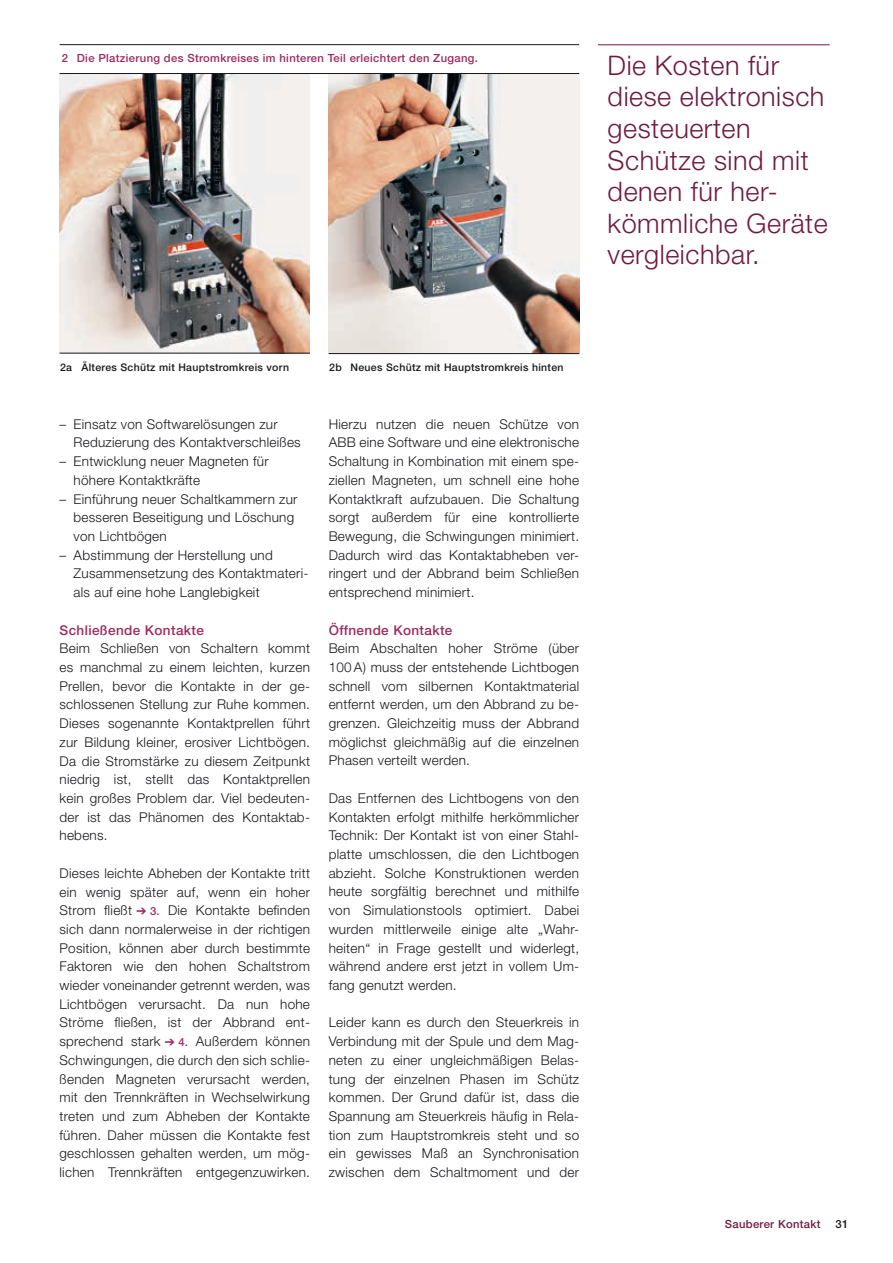
<style>
.page{position:relative;width:893px;height:1263px;background:#fff}
.page>*{position:absolute;margin:0;border:0;box-sizing:border-box;transform-origin:0 0}
.t1{font:300 27px/31.5px "Helvetica Neue";letter-spacing:.02em;color:#711b40}
.t2{font:300 13.5px/18.8px "Helvetica Neue";letter-spacing:.02em;color:#1a171c}
.t3{font:500 13.5px "Helvetica Neue";letter-spacing:.03em;color:#9d2a5f}
.t4{font:500 11.25px "Helvetica Neue";letter-spacing:.03em;color:#9d2a5f}
.t5{font:500 11.25px "Helvetica Neue";letter-spacing:.03em;color:#711b40}
.t6{font:500 11.25px "Helvetica Neue";color:#1a171c}
.t7{font:500 10.5px "Helvetica Neue";letter-spacing:.03em;color:#1a171c}
.s1{color:#9d2a5f}
.s2{font-weight:500;font-size:11.25px;color:#9d2a5f}
</style>
<div class="page">
<img style="left:60px;top:74px;width:250px;height:279px">
<img style="left:329px;top:74px;width:250px;height:279px">
<hr style="left:598px;top:44px;width:232px;height:1px;background:#711b40">
<hr style="left:60px;top:353px;width:250px;height:1px;background:#1a171c">
<hr style="left:329px;top:353px;width:250px;height:1px;background:#1a171c">
<hr style="left:60px;top:44px;width:519px;height:1px;background:#1a171c">
<hr style="left:60px;top:73px;width:519px;height:1px;background:#1a171c">
<p class="t4" style="left:62px;top:52px;width:418px">2 Die Platzierung des Stromkreises im hinteren Teil erleichtert den Zugang.</p>
<h1 class="t1" style="left:608px;top:49px;width:222px">Die Kosten für diese elektronisch gesteuerten<br>Schütze sind mit denen für her&shy;kömmliche Geräte vergleichbar.</h1>
<p class="t7" style="left:60px;top:361px;width:230px">2a Älteres Schütz mit Hauptstromkreis vorn</p>
<p class="t7" style="left:329px;top:361px;width:236px">2b N eues Schütz mit Hauptstromkreis hinten</p>
<p class="t2" style="left:74px;top:414px;width:229px;text-indent:-14px">– Einsatz von Softwarelösungen zur<br>Reduzierung des Kontaktverschleißes</p>
<p class="t2" style="left:74px;top:452px;width:197px;text-indent:-14px">– Entwicklung neuer Magneten für höhere Kontaktkräfte</p>
<p class="t2" style="left:74px;top:489px;width:225px;text-indent:-14px">– Einführung neuer Schaltkammern zur besseren Beseitigung und Löschung von Lichtbögen</p>
<p class="t2" style="left:74px;top:545px;width:236px;text-indent:-14px">– Abstimmung der Herstellung und<br>Zusammensetzung des Kontaktmateri&shy;als auf eine hohe Langlebigkeit</p>
<p class="t3" style="left:60px;top:622px;width:146px">Schließende Kontakte</p>
<p class="t2" style="left:60px;top:639px;width:252px">Beim Schließen von Schaltern kommt es manchmal zu einem leichten, kurzen Prellen, bevor die Kontakte in der ge&shy;schlossenen Stellung zur Ruhe kommen.<br>Dieses sogenannte Kontaktprellen führt zur Bildung kleiner, erosiver Lichtbögen.<br>Da die Stromstärke zu diesem Zeitpunkt niedrig ist, stellt das Kontaktprellen kein großes Problem dar. Viel bedeuten&shy;der ist das Phänomen des Kontaktab&shy;hebens.</p>
<p class="t2" style="left:60px;top:863px;width:252px">Dieses leichte Abheben der Kontakte tritt ein wenig später auf, wenn ein hoher Strom fließt <span class="s1">➔</span> <span class="s2">3.</span> Die Kontakte befinden sich dann normalerweise in der richtigen Position, können aber durch bestimmte Faktoren wie den hohen Schaltstrom wieder voneinander getrennt werden, was Lichtbögen verursacht. Da nun hohe Ströme fließen, ist der Abbrand ent&shy;sprechend stark <span class="s1">➔</span> <span class="s2">4.</span> Außerdem können Schwingungen, die durch den sich schlie&shy;ßenden Magneten verursacht werden, mit den Trennkräften in Wechselwirkung treten und zum Abheben der Kontakte führen. Daher müssen die Kontakte fest geschlossen gehalten werden, um mög&shy;lichen Trennkräften entgegenzuwirken.</p>
<p class="t2" style="left:329px;top:414px;width:252px">Hierzu nutzen die neuen Schütze von ABB eine Software und eine elektronische Schaltung in Kombination mit einem spe&shy;ziellen Magneten, um schnell eine hohe Kontaktkraft aufzubauen. Die Schaltung sorgt außerdem für eine kontrollierte Bewegung, die Schwingungen minimiert.<br>Dadurch wird das Kontaktabheben ver&shy;ringert und der Abbrand beim Schließen entsprechend minimiert.</p>
<p class="t3" style="left:329px;top:622px;width:125px">Öffnende Kontakte</p>
<p class="t2" style="left:329px;top:639px;width:252px;text-align:justify">Beim Abschalten hoher Ströme (über 100 A) muss der entstehende Lichtbogen schnell vom silbernen Kontaktmaterial entfernt werden, um den Abbrand zu be&shy;grenzen. Gleichzeitig muss der Abbrand möglichst gleichmäßig auf die einzelnen Phasen verteilt werden.</p>
<p class="t2" style="left:329px;top:788px;width:252px">Das Entfernen des Lichtbogens von den Kontakten erfolgt mithilfe herkömmlicher Technik: Der Kontakt ist von einer Stahl&shy;platte umschlossen, die den Lichtbogen abzieht. Solche Konstruktionen werden heute sorgfältig berechnet und mithilfe von Simulationstools optimiert. Dabei wurden mittlerweile einige alte „Wahr&shy;heiten“ in Frage gestellt und widerlegt, während andere erst jetzt in vollem Um&shy;fang genutzt werden.</p>
<p class="t2" style="left:329px;top:1013px;width:252px">Leider kann es durch den Steuerkreis in Verbindung mit der Spule und dem Mag&shy;neten zu einer ungleichmäßigen Belas&shy;tung der einzelnen Phasen im Schütz kommen. Der Grund dafür ist, dass die Spannung am Steuerkreis häufig in Rela&shy;tion zum Hauptstromkreis steht und so ein gewisses Maß an Synchronisation zwischen dem Schaltmoment und der</p>
<p class="t5" style="left:725px;top:1217px;width:97px">Sauberer Kontakt</p>
<p class="t6" style="left:835px;top:1217px;width:14px">31</p>
</div>
